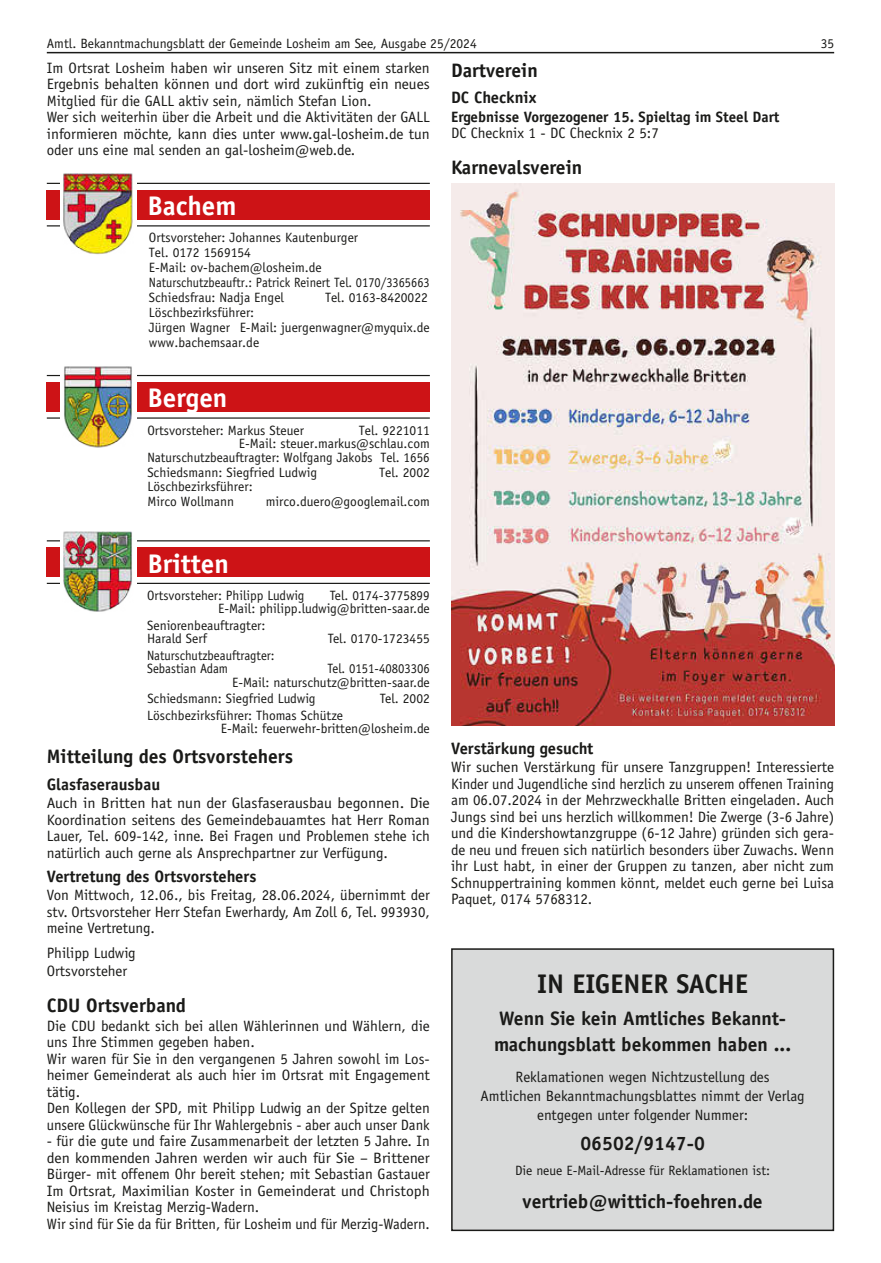
<style>
.page{position:relative;width:881px;height:1263px;background:#fff}
.page>*{position:absolute;margin:0;border:0;box-sizing:border-box;transform-origin:0 0}
.t1{font:700 27px "Officina Sans LT";color:#fff}
.t2{font:700 27px "Officina Sans LT";color:#1a1a18}
.t3{font:700 19.5px/26.1px "Officina Sans LT";color:#1a1a18}
.t4{font:700 16.5px "Officina Sans LT";color:#1a1a18}
.t5{font:15px/16.5px "Officina Sans LT";color:#1a1a18}
.t6{font:15px/16.5px "Officina Sans LT";color:#1a1a18;text-align:justify;scale:1.05 1}
.t7{font:700 15px "Officina Sans LT";color:#1a1a18}
.t8{font:13.5px/15px "Officina Sans";color:#1a1a18}
.t9{font:13.5px "Officina Sans LT";color:#1a1a18}
.t10{font:13.5px/13.5px "Officina Sans";color:#1a1a18;scale:.94 1}
</style>
<div class="page">
<hr style="left:47px;top:52px;width:786px;height:1px;background:#1a1a18">
<img style="left:451px;top:184px;width:382px;height:541px">
<div style="left:47px;top:190px;width:382px;height:29px;background:#cd1316"></div>
<hr style="left:47px;top:225px;width:382px;height:1px;background:#1a1a18">
<hr style="left:47px;top:183px;width:382px;height:1px;background:#1a1a18">
<div style="left:60px;top:173px;width:76px;height:83px;background:#fff"></div>
<img style="left:63px;top:173px;width:70px;height:81px">
<div style="left:47px;top:382px;width:382px;height:30px;background:#cd1316"></div>
<hr style="left:47px;top:417px;width:382px;height:2px;background:#1a1a18">
<hr style="left:47px;top:375px;width:382px;height:1px;background:#1a1a18">
<div style="left:60px;top:365px;width:76px;height:83px;background:#fff"></div>
<img style="left:64px;top:366px;width:68px;height:82px">
<div style="left:47px;top:547px;width:382px;height:30px;background:#cd1316"></div>
<hr style="left:47px;top:583px;width:382px;height:1px;background:#1a1a18">
<hr style="left:47px;top:540px;width:382px;height:1px;background:#1a1a18">
<div style="left:60px;top:530px;width:76px;height:83px;background:#fff"></div>
<img style="left:63px;top:531px;width:69px;height:81px">
<div style="left:451px;top:949px;width:382px;height:281px;background:#d9dada"></div>
<div style="left:451px;top:948px;width:382px;height:283px;border:2px solid #1a1a18"></div>
<p class="t9" style="left:47px;top:35px;width:431px">Amtl. Bekanntmachungsblatt der Gemeinde Losheim am See, Ausgabe 25/2024</p>
<p class="t9" style="left:820px;top:35px;width:15px">35</p>
<h2 class="t3" style="left:451px;top:57px;width:88px">Dartverein</h2>
<p class="t4" style="left:451px;top:87px;width:87px">DC Checknix</p>
<p class="t7" style="left:451px;top:107px;width:330px">Ergebnisse Vorgezogener 15. Spieltag im Steel Dart</p>
<p class="t5" style="left:451px;top:125px;width:209px">DC Checknix 1 - DC Checknix 2 5:7</p>
<h2 class="t3" style="left:451px;top:155px;width:133px">Karnevalsverein</h2>
<p class="t5" style="left:47px;top:60px;width:384px">Im Ortsrat Losheim haben wir unseren Sitz mit einem starken Ergebnis behalten können und dort wird zukünftig ein neues Mitglied für die GALL aktiv sein, nämlich Stefan Lion.<br>Wer sich weiterhin über die Arbeit und die Aktivitäten der GALL informieren möchte, kann dies unter www.gal-losheim.de tun oder uns eine mal senden an gal-losheim@web.de.</p>
<h1 class="t1" style="left:147px;top:189px;width:90px">Bachem</h1>
<p class="t8" style="left:149px;top:230px;width:282px">Ortsvorsteher: Johannes Kautenburger<br>Tel. 0172 1569154<br>E-Mail: ov-bachem@losheim.de<br>Naturschutzbeauftr.: Patrick Reinert Tel. 0170/3365663<br>Schiedsfrau: Nadja Engel</p>
<p class="t8" style="left:325px;top:290px;width:104px">Tel. 0163-8420022</p>
<p class="t8" style="left:149px;top:305px;width:282px">Löschbezirksführer:<br>Jürgen Wagner E-Mail: juergenwagner@myquix.de www.bachemsaar.de</p>
<h1 class="t1" style="left:147px;top:381px;width:82px">Bergen</h1>
<p class="t8" style="left:147px;top:422px;width:158px">Ortsvorsteher: Markus Steuer</p>
<p class="t8" style="left:358px;top:422px;width:72px">Tel. 9221011</p>
<p class="t8" style="left:239px;top:436px;width:192px">E-Mail: steuer.markus@schlau.com</p>
<p class="t8" style="left:147px;top:450px;width:284px">Naturschutzbeauftragter: Wolfgang Jakobs Tel. 1656</p>
<p class="t8" style="left:147px;top:464px;width:171px">Schiedsmann: Siegfried Ludwig</p>
<p class="t8" style="left:379px;top:464px;width:52px">Tel. 2002</p>
<p class="t8" style="left:147px;top:479px;width:107px">Löschbezirksführer:<br>Mirco Wollmann</p>
<p class="t8" style="left:265px;top:494px;width:165px">mirco.duero@googlemail.com</p>
<h1 class="t1" style="left:147px;top:547px;width:83px">Britten</h1>
<p class="t8" style="left:218px;top:589px;width:213px;line-height:13.5px;text-align:right">Tel. 0174-3775899<br>E-Mail: philipp.ludwig@britten-saar.de</p>
<p class="t8" style="left:147px;top:619px;width:120px;line-height:13.5px">Seniorenbeauftragter:<br>Harald Serf</p>
<p class="t8" style="left:147px;top:588px;width:159px">Ortsvorsteher: Philipp Ludwig</p>
<p class="t8" style="left:327px;top:631px;width:103px">Tel. 0170-1723455</p>
<p class="t10" style="left:147px;top:649px;width:137px">Naturschutzbeauftragter:<br>Sebastian Adam</p>
<p class="t10" style="left:232px;top:662px;width:212px;text-align:right">Tel. 0151-40803306<br>E-Mail: naturschutz@britten-saar.de</p>
<p class="t8" style="left:147px;top:691px;width:170px">Schiedsmann: Siegfried Ludwig</p>
<p class="t8" style="left:379px;top:691px;width:51px">Tel. 2002</p>
<p class="t8" style="left:221px;top:709px;width:210px;line-height:13.5px;text-indent:-74px">Löschbezirksführer: Thomas Schütze<br>E-Mail: feuerwehr-britten@losheim.de</p>
<h2 class="t3" style="left:47px;top:743px;width:247px">Mitteilung des Ortsvorstehers</h2>
<p class="t4" style="left:47px;top:774px;width:115px">Glasfaserausbau</p>
<p class="t6" style="left:47px;top:795px;width:366px">Auch in Britten hat nun der Glasfaserausbau begonnen. Die Koordination seitens des Gemeindebauamtes hat Herr Roman Lauer, Tel. 609-142, inne. Bei Fragen und Problemen stehe ich natürlich auch gerne als Ansprechpartner zur Verfügung.</p>
<p class="t4" style="left:47px;top:866px;width:211px">Vertretung des Ortsvorstehers</p>
<p class="t5" style="left:47px;top:887px;width:384px;text-align:justify">Von Mittwoch, 12.06., bis Freitag, 28.06.2024, übernimmt der stv. Ortsvorsteher Herr Stefan Ewerhardy, Am Zoll 6, Tel. 993930, meine Vertretung.</p>
<p class="t5" style="left:47px;top:944px;width:90px;line-height:18px">Philipp Ludwig<br>Ortsvorsteher</p>
<h2 class="t3" style="left:47px;top:992px;width:141px">CDU Ortsverband</h2>
<p class="t5" style="left:47px;top:1017px;width:384px">Die CDU bedankt sich bei allen Wählerinnen und Wählern, die uns Ihre Stimmen gegeben haben.<br>Wir waren für Sie in den vergangenen 5 Jahren sowohl im Los&shy;heimer Gemeinderat als auch hier im Ortsrat mit Engagement tätig.<br>Den Kollegen der SPD, mit Philipp Ludwig an der Spitze gelten unsere Glückwünsche für Ihr Wahlergebnis - aber auch unser Dank</p>
<p class="t5" style="left:47px;top:1133px;width:384px">- für die gute und faire Zusammenarbeit der letzten 5 Jahre. In den kommenden Jahren werden wir auch für Sie – Brittener Bürger- mit offenem Ohr bereit stehen; mit Sebastian Gastauer Im Ortsrat, Maximilian Koster in Gemeinderat und Christoph Neisius im Kreistag Merzig-Wadern.<br>Wir sind für Sie da für Britten, für Losheim und für Merzig-Wadern.</p>
<p class="t4" style="left:451px;top:738px;width:144px">Verstärkung gesucht</p>
<p class="t5" style="left:451px;top:759px;width:384px;text-align:justify">Wir suchen Verstärkung für unsere Tanzgruppen! Interessierte Kinder und Jugendliche sind herzlich zu unserem offenen Training am 06.07.2024 in der Mehrzweckhalle Britten eingeladen. Auch Jungs sind bei uns herzlich willkommen! Die Zwerge (3-6 Jahre) und die Kindershowtanzgruppe (6-12 Jahre) gründen sich gera&shy;de neu und freuen sich natürlich besonders über Zuwachs. Wenn ihr Lust habt, in einer der Gruppen zu tanzen, aber nicht zum Schnuppertraining kommen könnt, meldet euch gerne bei Luisa Paquet, 0174 5768312.</p>
<h1 class="t2" style="left:537px;top:967px;width:212px">IN EIGENER SACHE</h1>
<h2 class="t3" style="left:494px;top:1005px;width:298px">Wenn Sie kein Amtliches Bekannt&shy;machungsblatt bekommen haben ...</h2>
<p class="t5" style="left:480px;top:1067px;width:326px;line-height:19.2px;text-align:center">Reklamationen wegen Nichtzustellung des<br>Amtlichen Bekanntmachungsblattes nimmt der Verlag entgegen unter folgender Nummer:</p>
<h2 class="t3" style="left:580px;top:1130px;width:126px">06502/9147-0</h2>
<p class="t9" style="left:515px;top:1163px;width:256px">Die neue E-Mail-Adresse für Reklamationen ist:</p>
<h2 class="t3" style="left:522px;top:1188px;width:241px">vertrieb@wittich-foehren.de</h2>
</div>
